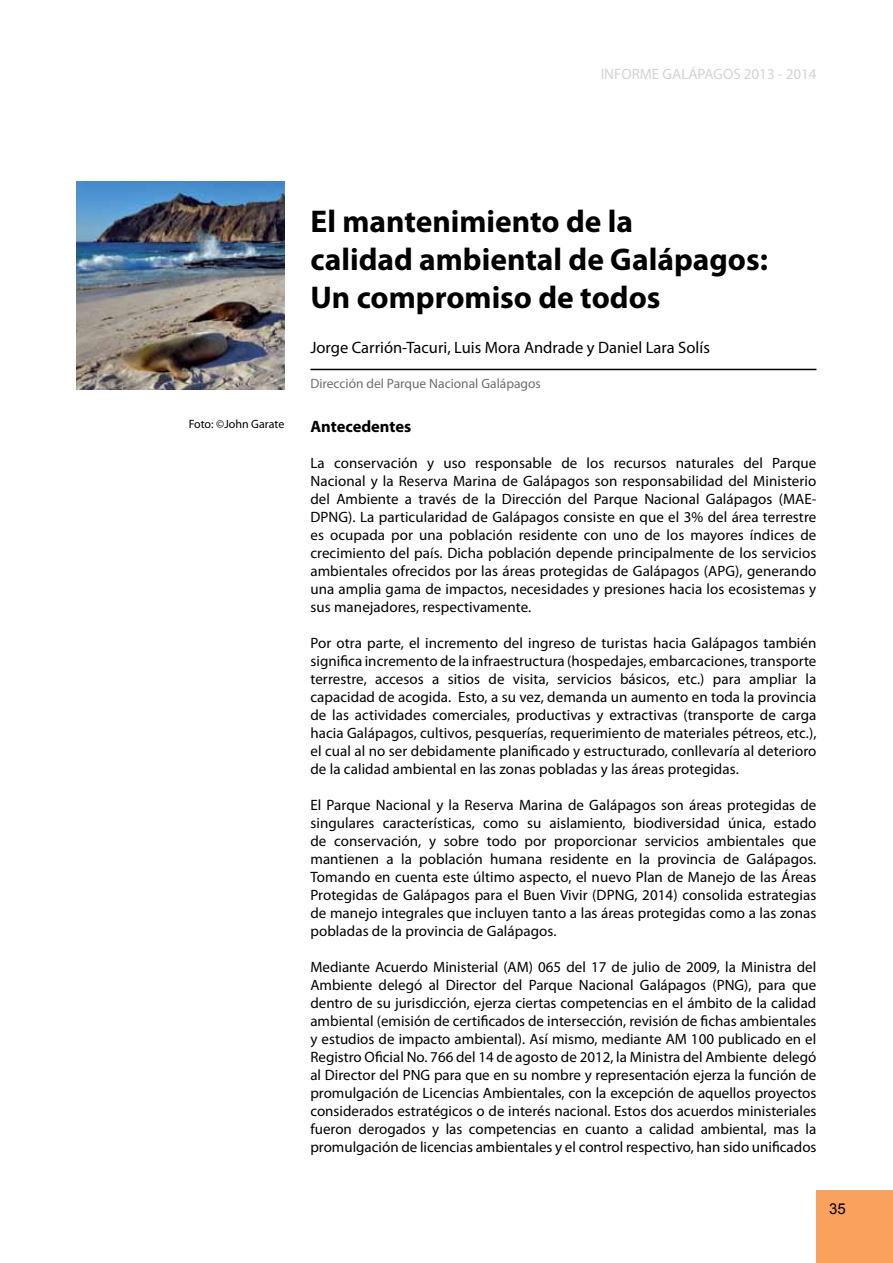
<style>
.page{position:relative;width:893px;height:1263px;background:#fff}
.page>*{position:absolute;margin:0;border:0;box-sizing:border-box;transform-origin:0 0}
.t1{font:700 31.5px/37.8px "Myriad Pro";color:#000}
.t2{font:16.5px "Myriad Pro";color:#000}
.t3{font:700 16.5px "Myriad Pro";letter-spacing:-.005em;color:#000}
.t4{font:15px/18px "Myriad Pro";letter-spacing:.005em;color:#000;text-align:justify}
.t5{font:15px "Myriad Pro";color:#d1d3d4}
.t6{font:15px "Arial";color:#000}
.t7{font:13.5px "Myriad Pro";color:#6d6e71}
.t8{font:12px "Myriad Pro";color:#000}
</style>
<div class="page">
<div style="left:816px;top:1191px;width:77px;height:72px;background:#f9a25e"></div>
<img style="left:77px;top:182px;width:207px;height:208px">
<hr style="left:310px;top:369px;width:506px;height:1px;background:#000">
<p class="t5" style="left:601px;top:65px;width:217px">INFORME GALÁPAGOS 2013 - 2014</p>
<h1 class="t1" style="left:310px;top:201px;width:459px">El mantenimiento de la<br>calidad ambiental de Galápagos:<br>Un compromiso de todos</h1>
<p class="t2" style="left:310px;top:338px;width:401px">Jorge Carrión-Tacuri, Luis Mora Andrade y Daniel Lara Solís</p>
<p class="t7" style="left:310px;top:375px;width:232px">Dirección del Parque Nacional Galápagos</p>
<p class="t8" style="left:189px;top:417px;width:97px">Foto: ©John Garate</p>
<p class="t3" style="left:310px;top:415px;width:102px">Antecedentes</p>
<p class="t4" style="left:310px;top:453px;width:507px">La conservación y uso responsable de los recursos naturales del Parque Nacional y la Reserva Marina de Galápagos son responsabilidad del Ministerio del Ambiente a través de la Dirección del Parque Nacional Galápagos (MAE-DPNG). La particularidad de Galápagos consiste en que el 3% del área terrestre es ocupada por una población residente con uno de los mayores índices de crecimiento del país. Dicha población depende principalmente de los servicios ambientales ofrecidos por las áreas protegidas de Galápagos (APG), generando una amplia gama de impactos, necesidades y presiones hacia los ecosistemas y sus manejadores, respectivamente.</p>
<p class="t4" style="left:310px;top:633px;width:508px">Por otra parte, el incremento del ingreso de turistas hacia Galápagos también significa incremento de la infraestructura (hospedajes, embarcaciones, transporte terrestre, accesos a sitios de visita, servicios básicos, etc.) para ampliar la capacidad de acogida. Esto, a su vez, demanda un aumento en toda la provincia de las actividades comerciales, productivas y extractivas (transporte de carga hacia Galápagos, cultivos, pesquerías, requerimiento de materiales pétreos, etc.), el cual al no ser debidamente planificado y estructurado, conllevaría al deterioro de la calidad ambiental en las zonas pobladas y las áreas protegidas.</p>
<p class="t4" style="left:310px;top:795px;width:508px">El Parque Nacional y la Reserva Marina de Galápagos son áreas protegidas de singulares características, como su aislamiento, biodiversidad única, estado de conservación, y sobre todo por proporcionar servicios ambientales que mantienen a la población humana residente en la provincia de Galápagos.<br>Tomando en cuenta este último aspecto, el nuevo Plan de Manejo de las Áreas Protegidas de Galápagos para el Buen Vivir (DPNG, 2014) consolida estrategias de manejo integrales que incluyen tanto a las áreas protegidas como a las zonas pobladas de la provincia de Galápagos.</p>
<p class="t4" style="left:310px;top:957px;width:508px">Mediante Acuerdo Ministerial (AM) 065 del 17 de julio de 2009, la Ministra del Ambiente delegó al Director del Parque Nacional Galápagos (PNG), para que dentro de su jurisdicción, ejerza ciertas competencias en el ámbito de la calidad ambiental (emisión de certificados de intersección, revisión de fichas ambientales y estudios de impacto ambiental). Así mismo, mediante AM 100 publicado en el Registro Oficial No. 766 del 14 de agosto de 2012, la Ministra del Ambiente delegó al Director del PNG para que en su nombre y representación ejerza la función de promulgación de Licencias Ambientales, con la excepción de aquellos proyectos considerados estratégicos o de interés nacional. Estos dos acuerdos ministeriales fueron derogados y las competencias en cuanto a calidad ambiental, mas la promulgación de licencias ambientales y el control respectivo, han sido unificados</p>
<p class="t6" style="left:829px;top:1199px;width:18px">35</p>
</div>
